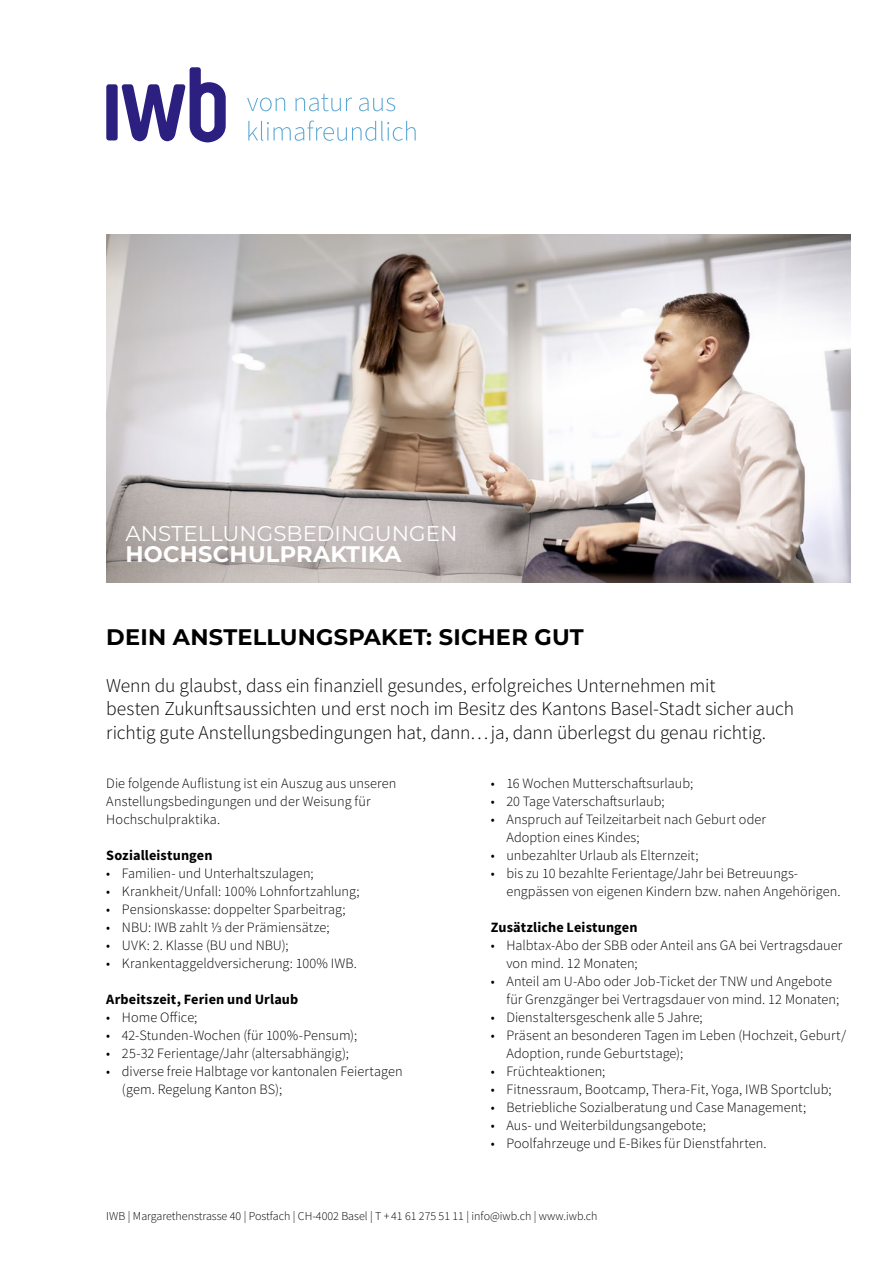
<style>
.page{position:relative;width:893px;height:1263px;background:#fff}
.page>*{position:absolute;margin:0;border:0;box-sizing:border-box;transform-origin:0 0}
.t1{font:700 22.5px "Montserrat";letter-spacing:.01em;color:#000}
.t2{font:700 22.5px "Montserrat";letter-spacing:.01em;color:#fff}
.t3{font:21.3px "Montserrat";color:#fff}
.t4{font:300 19.5px/23.4px "Source Sans Pro";letter-spacing:-.005em;color:#000}
.t5{font:300 14.25px/18px "Source Sans Pro";letter-spacing:.005em;color:#000}
.t6{font:700 14.25px "Source Sans Pro";letter-spacing:.01em;color:#000}
.t7{font:300 12px "Source Sans Pro";color:#000}
</style>
<div class="page">
<img style="left:106px;top:234px;width:744px;height:349px">
<div style="left:106px;top:84px;width:12px;height:56px;background:#2b1f80;border-radius:3px"></div>
<svg style="left:122px;top:67px;width:104px;height:75px"></svg>
<svg style="left:248px;top:121px;width:168px;height:20px"></svg>
<svg style="left:247px;top:94px;width:148px;height:17px"></svg>
<h2 class="t3" style="left:126px;top:519px;width:333px">ANSTELLUNGSBEDINGUNGEN</h2>
<h1 class="t2" style="left:126px;top:539px;width:277px">HOCHSCHULPRAKTIKA</h1>
<h1 class="t1" style="left:106px;top:622px;width:479px">DEIN ANSTELLUNGSPAKET: SICHER GUT</h1>
<p class="t4" style="left:106px;top:674px;width:689px">Wenn du glaubst, dass ein finanziell gesundes, erfolgreiches Unternehmen mit<br>besten Zukunftsaussichten und erst noch im Besitz des Kantons Basel-Stadt sicher auch richtig gute Anstellungsbedingungen hat, dann…ja, dann überlegst du genau richtig.</p>
<p class="t5" style="left:106px;top:775px;width:292px">Die folgende Auflistung ist ein Auszug aus unseren<br>Anstellungsbedingungen und der Weisung für<br>Hochschulpraktika.</p>
<p class="t6" style="left:106px;top:846px;width:108px">Sozialleistungen</p>
<p class="t5" style="left:106px;top:865px;width:209px">• Familien- und Unterhaltszulagen;</p>
<p class="t5" style="left:106px;top:883px;width:255px">• Krankheit/Unfall: 100% Lohnfortzahlung;</p>
<p class="t5" style="left:106px;top:901px;width:241px">• Pensionskasse: doppelter Sparbeitrag;</p>
<p class="t5" style="left:106px;top:919px;width:225px">• NBU: IWB zahlt ⅓ der Prämiensätze;</p>
<p class="t5" style="left:106px;top:937px;width:184px">• UVK: 2. Klasse (BU und NBU);</p>
<p class="t5" style="left:106px;top:955px;width:252px">• Krankentaggeldversicherung: 100% IWB.</p>
<p class="t6" style="left:106px;top:990px;width:194px">Arbeitszeit, Ferien und Urlaub</p>
<p class="t5" style="left:106px;top:1009px;width:93px">• Home Office;</p>
<p class="t5" style="left:106px;top:1027px;width:252px">• 42-Stunden-Wochen (für 100%-Pensum);</p>
<p class="t5" style="left:106px;top:1045px;width:244px">• 25-32 Ferientage/Jahr (altersabhängig);</p>
<p class="t5" style="left:122px;top:1063px;width:282px;text-indent:-16px">• diverse freie Halbtage vor kantonalen Feiertagen (gem. Regelung Kanton BS);</p>
<p class="t5" style="left:491px;top:775px;width:204px">• 16 Wochen Mutterschaftsurlaub;</p>
<p class="t5" style="left:491px;top:793px;width:175px">• 20 Tage Vaterschaftsurlaub;</p>
<p class="t5" style="left:506px;top:811px;width:261px;text-indent:-16px">• Anspruch auf Teilzeitarbeit nach Geburt oder<br>Adoption eines Kindes;</p>
<p class="t5" style="left:491px;top:847px;width:209px">• unbezahlter Urlaub als Elternzeit;</p>
<p class="t5" style="left:506px;top:865px;width:336px;text-indent:-16px">• bis zu 10 bezahlte Ferientage/Jahr bei Betreuungs&shy;engpässen von eigenen Kindern bzw. nahen Angehörigen.</p>
<p class="t6" style="left:491px;top:918px;width:148px">Zusätzliche Leistungen</p>
<p class="t5" style="left:506px;top:937px;width:337px;text-indent:-16px">• Halbtax-Abo der SBB oder Anteil ans GA bei Vertragsdauer von mind. 12 Monaten;</p>
<p class="t5" style="left:506px;top:973px;width:334px;text-indent:-16px">• Anteil am U-Abo oder Job-Ticket der TNW und Angebote für Grenzgänger bei Vertragsdauer von mind. 12 Monaten;</p>
<p class="t5" style="left:491px;top:1009px;width:214px">• Dienstaltersgeschenk alle 5 Jahre;</p>
<p class="t5" style="left:506px;top:1027px;width:341px;text-indent:-16px">• Präsent an besonderen Tagen im Leben (Hochzeit, Geburt/<br>Adoption, runde Geburtstage);</p>
<p class="t5" style="left:491px;top:1063px;width:116px">• Früchteaktionen;</p>
<p class="t5" style="left:491px;top:1081px;width:342px">• Fitnessraum, Bootcamp, Thera-Fit, Yoga, IWB Sportclub;</p>
<p class="t5" style="left:491px;top:1099px;width:317px">• Betriebliche Sozialberatung und Case Management;</p>
<p class="t5" style="left:491px;top:1117px;width:217px">• Aus- und Weiterbildungsangebote;</p>
<p class="t5" style="left:491px;top:1135px;width:277px">• Poolfahrzeuge und E-Bikes für Dienstfahrten.</p>
<p class="t7" style="left:106px;top:1209px;width:493px">IWB | Margarethenstrasse 40 | Postfach | CH-4002 Basel | T + 41 61 275 51 11 | info@iwb.ch | www.iwb.ch</p>
</div>
